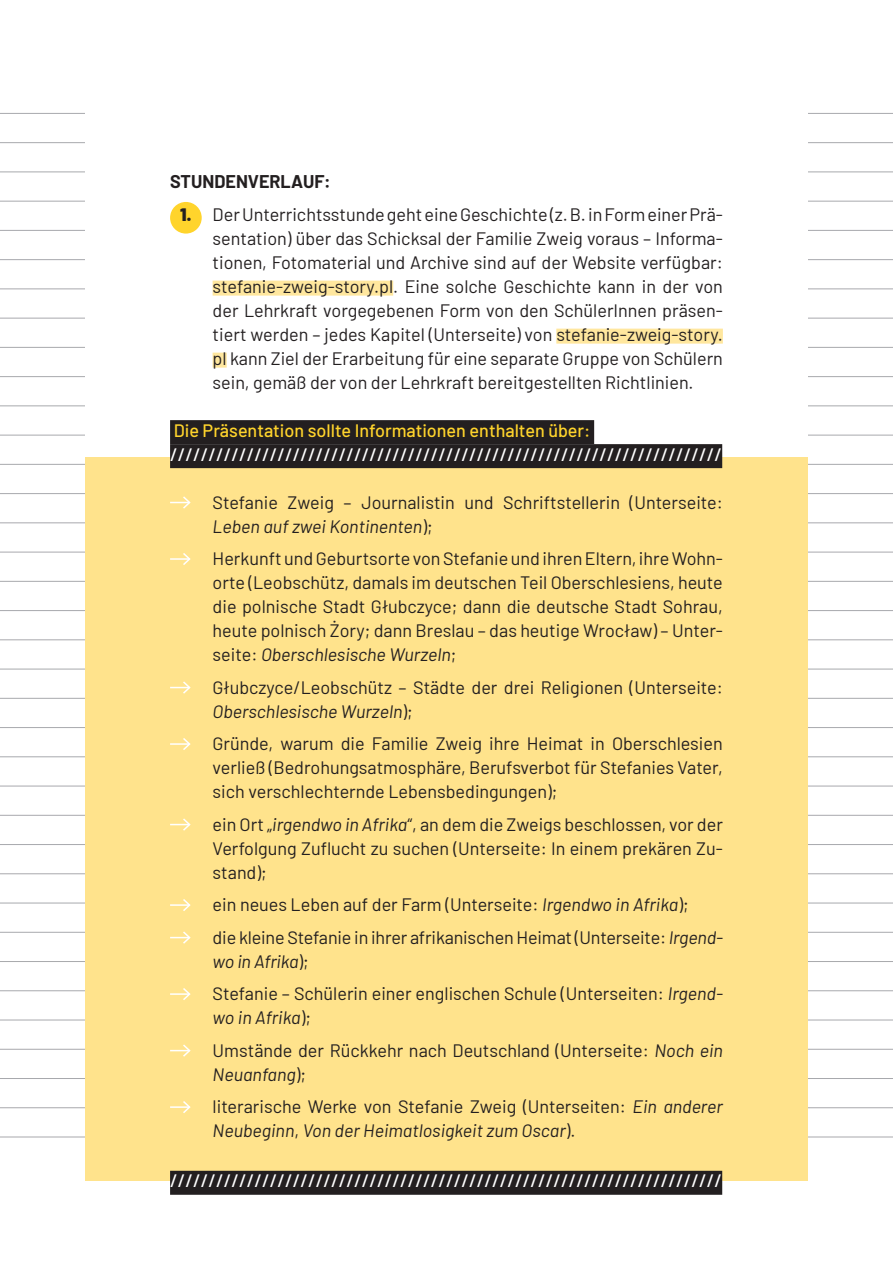
<style>
.page{position:relative;width:893px;height:1263px;background:#fff}
.page>*{position:absolute;margin:0;border:0;box-sizing:border-box;transform-origin:0 0}
.tekst{font:18px/24px "Barlow";color:#231f20}
.tekst_bialy_medium{font:500 18px "Barlow";color:#fff}
.tekst_zólty_medium{font:500 18px "Barlow";color:#ffd42c}
.naglowek_2{font:700 18px "Barlow";color:#231f20}
.t1{font:900 18px "Barlow";color:#231f20}
.s1{font-style:italic}
</style>
<div class="page">
<hr style="left:0;top:493px;width:893px;height:1px;background:#a8a9ad">
<hr style="left:0;top:259px;width:893px;height:1px;background:#a8a9ad">
<hr style="left:0;top:727px;width:893px;height:1px;background:#a8a9ad">
<hr style="left:0;top:142px;width:893px;height:1px;background:#a8a9ad">
<hr style="left:0;top:610px;width:893px;height:1px;background:#a8a9ad">
<hr style="left:0;top:1049px;width:893px;height:1px;background:#a8a9ad">
<hr style="left:0;top:376px;width:893px;height:1px;background:#a8a9ad">
<hr style="left:0;top:844px;width:893px;height:1px;background:#a8a9ad">
<hr style="left:0;top:522px;width:893px;height:1px;background:#a8a9ad">
<hr style="left:0;top:961px;width:893px;height:1px;background:#a8a9ad">
<hr style="left:0;top:288px;width:893px;height:1px;background:#a8a9ad">
<hr style="left:0;top:756px;width:893px;height:1px;background:#a8a9ad">
<hr style="left:0;top:172px;width:893px;height:1px;background:#a8a9ad">
<hr style="left:0;top:639px;width:893px;height:1px;background:#a8a9ad">
<hr style="left:0;top:1078px;width:893px;height:1px;background:#a8a9ad">
<hr style="left:0;top:405px;width:893px;height:1px;background:#a8a9ad">
<hr style="left:0;top:873px;width:893px;height:1px;background:#a8a9ad">
<hr style="left:0;top:552px;width:893px;height:1px;background:#a8a9ad">
<hr style="left:0;top:990px;width:893px;height:1px;background:#a8a9ad">
<hr style="left:0;top:318px;width:893px;height:1px;background:#a8a9ad">
<hr style="left:0;top:786px;width:893px;height:1px;background:#a8a9ad">
<hr style="left:0;top:201px;width:893px;height:1px;background:#a8a9ad">
<hr style="left:0;top:669px;width:893px;height:1px;background:#a8a9ad">
<hr style="left:0;top:1107px;width:893px;height:1px;background:#a8a9ad">
<hr style="left:0;top:435px;width:893px;height:1px;background:#a8a9ad">
<hr style="left:0;top:903px;width:893px;height:1px;background:#a8a9ad">
<hr style="left:0;top:113px;width:893px;height:1px;background:#a8a9ad">
<hr style="left:0;top:581px;width:893px;height:1px;background:#a8a9ad">
<hr style="left:0;top:1020px;width:893px;height:1px;background:#a8a9ad">
<hr style="left:0;top:347px;width:893px;height:1px;background:#a8a9ad">
<hr style="left:0;top:815px;width:893px;height:1px;background:#a8a9ad">
<hr style="left:0;top:230px;width:893px;height:1px;background:#a8a9ad">
<hr style="left:0;top:698px;width:893px;height:1px;background:#a8a9ad">
<hr style="left:0;top:1136px;width:893px;height:1px;background:#a8a9ad">
<hr style="left:0;top:464px;width:893px;height:1px;background:#a8a9ad">
<hr style="left:0;top:932px;width:893px;height:1px;background:#a8a9ad">
<div style="left:85px;top:0;width:723px;height:1257px;background:#fff"></div>
<div style="left:85px;top:457px;width:723px;height:724px;background:#ffe38c"></div>
<div style="left:213px;top:281px;width:180px;height:15px;background:#ffe79e"></div>
<div style="left:556px;top:329px;width:167px;height:15px;background:#ffe79e"></div>
<div style="left:213px;top:353px;width:14px;height:15px;background:#ffe79e"></div>
<div style="left:170px;top:420px;width:424px;height:24px;background:#231f20"></div>
<div style="left:170px;top:444px;width:552px;height:24px;background:#231f20"></div>
<div style="left:170px;top:1171px;width:552px;height:24px;background:#231f20"></div>
<div style="left:170px;top:202px;width:32px;height:32px;background:#ffd42c;border-radius:50%"></div>
<svg style="left:170px;top:496px;width:21px;height:13px"></svg>
<hr style="left:170px;top:558px;width:20px;height:2px;background:#fff">
<svg style="left:181px;top:553px;width:10px;height:12px"></svg>
<svg style="left:170px;top:681px;width:21px;height:13px"></svg>
<hr style="left:170px;top:743px;width:20px;height:2px;background:#fff">
<svg style="left:181px;top:738px;width:10px;height:12px"></svg>
<svg style="left:170px;top:818px;width:21px;height:13px"></svg>
<hr style="left:170px;top:904px;width:20px;height:2px;background:#fff">
<svg style="left:181px;top:899px;width:10px;height:12px"></svg>
<svg style="left:170px;top:931px;width:21px;height:13px"></svg>
<hr style="left:170px;top:993px;width:20px;height:2px;background:#fff">
<svg style="left:181px;top:988px;width:10px;height:12px"></svg>
<svg style="left:170px;top:1044px;width:21px;height:13px"></svg>
<hr style="left:170px;top:1106px;width:20px;height:2px;background:#fff">
<svg style="left:181px;top:1101px;width:10px;height:12px"></svg>
<p class="naglowek_2" style="left:170px;top:168px;width:162px">STUNDENVERLAUF:</p>
<p class="t1" style="left:180px;top:201px;width:13px">1.</p>
<p class="tekst" style="left:213px;top:201px;width:512px;text-align:justify">Der Unterrichtsstunde geht eine Geschichte (z. B. in Form einer Prä&shy;sentation) über das Schicksal der Familie Zweig voraus – Informa&shy;tionen, Fotomaterial und Archive sind auf der Website verfügbar: stefanie-zweig-story.pl. Eine solche Geschichte kann in der von der Lehrkraft vorgegebenen Form von den SchülerInnen präsen&shy;tiert werden – jedes Kapitel (Unterseite) von stefanie-zweig-story. pl kann Ziel der Erarbeitung für eine separate Gruppe von Schülern sein, gemäß der von der Lehrkraft bereitgestellten Richtlinien.</p>
<p class="tekst_zólty_medium" style="left:174px;top:417px;width:418px">Die Präsentation sollte Informationen enthalten über:</p>
<p class="tekst_bialy_medium" style="left:170px;top:441px;width:554px">////////////////////////////////////////////////////////////////////////</p>
<p class="tekst" style="left:213px;top:489px;width:512px">Stefanie Zweig – Journalistin und Schriftstellerin (Unterseite:<br><span class="s1">Leben auf zwei Kontinenten</span>);</p>
<p class="tekst" style="left:213px;top:545px;width:512px;text-align:justify">Herkunft und Geburtsorte von Stefanie und ihren Eltern, ihre Wohn&shy;orte (Leobschütz, damals im deutschen Teil Oberschlesiens, heute die polnische Stadt Głubczyce; dann die deutsche Stadt Sohrau, heute polnisch Żory; dann Breslau – das heutige Wrocław) – Unter&shy;seite: <span class="s1">Oberschlesische Wurzeln</span>;</p>
<p class="tekst" style="left:213px;top:674px;width:512px">Głubczyce/Leobschütz – Städte der drei Religionen (Unterseite:<br><span class="s1">Oberschlesische Wurzeln</span>);</p>
<p class="tekst" style="left:213px;top:730px;width:512px;text-align:justify">Gründe, warum die Familie Zweig ihre Heimat in Oberschlesien verließ (Bedrohungsatmosphäre, Berufsverbot für Stefanies Vater, sich verschlechternde Lebensbedingungen);</p>
<p class="tekst" style="left:213px;top:811px;width:512px;text-align:justify">ein Ort „<span class="s1">irgendwo in Afrika</span>“, an dem die Zweigs beschlossen, vor der Verfolgung Zuflucht zu suchen (Unterseite: In einem prekären Zu&shy;stand);</p>
<p class="tekst" style="left:213px;top:891px;width:478px">ein neues Leben auf der Farm (Unterseite: <span class="s1">Irgendwo in Afrika</span>);</p>
<p class="tekst" style="left:213px;top:924px;width:512px">die kleine Stefanie in ihrer afrikanischen Heimat (Unterseite: <span class="s1">Irgend&shy;wo in Afrika</span>);</p>
<p class="tekst" style="left:213px;top:980px;width:512px">Stefanie – Schülerin einer englischen Schule (Unterseiten: <span class="s1">Irgend&shy;wo in Afrika</span>);</p>
<p class="tekst" style="left:213px;top:1037px;width:512px">Umstände der Rückkehr nach Deutschland (Unterseite: <span class="s1">Noch ein<br>Neuanfang</span>);</p>
<p class="tekst" style="left:213px;top:1093px;width:512px">literarische Werke von Stefanie Zweig (Unterseiten: <span class="s1">Ein anderer<br>Neubeginn</span>, <span class="s1">Von der Heimatlosigkeit zum Oscar</span>).</p>
<p class="tekst_bialy_medium" style="left:170px;top:1168px;width:554px">////////////////////////////////////////////////////////////////////////</p>
</div>
